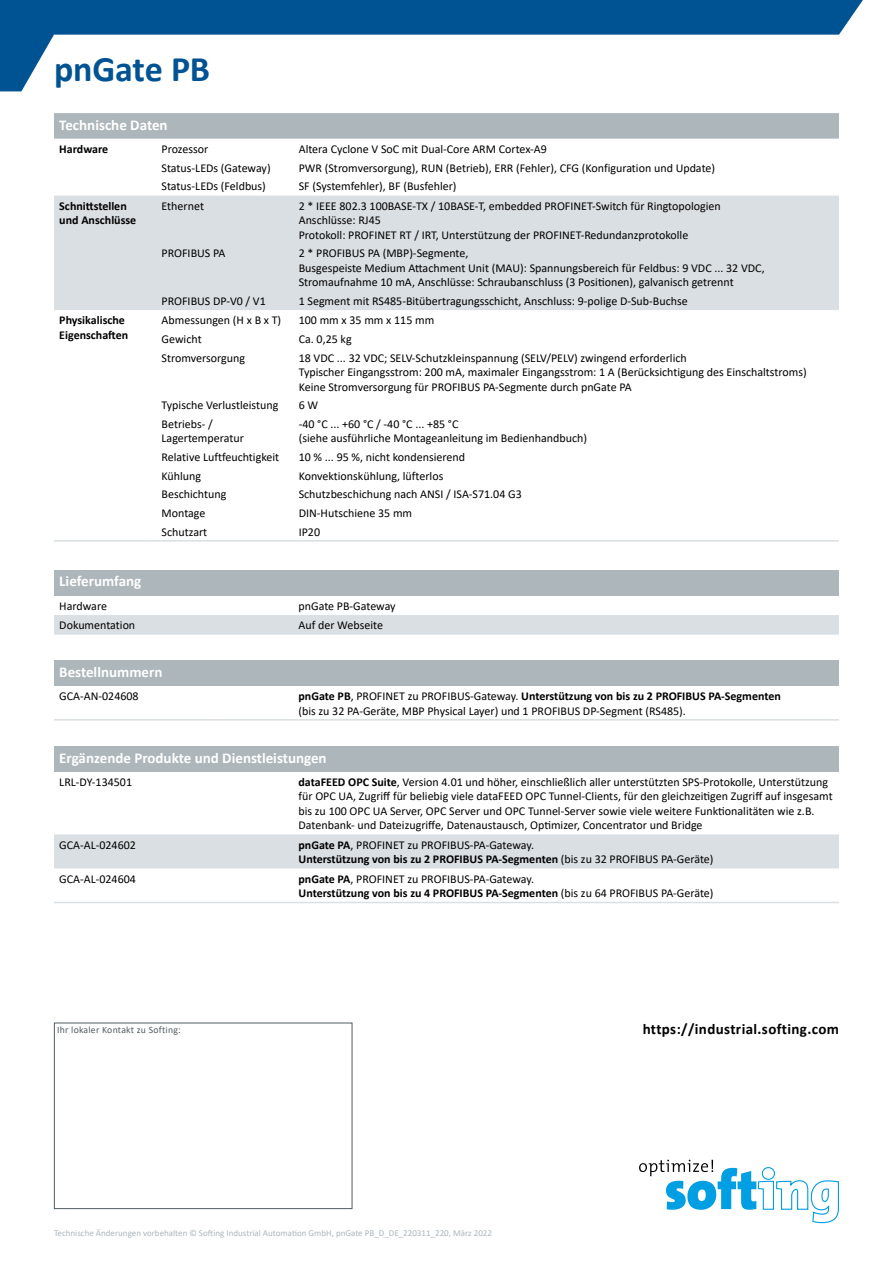
<style>
.page{position:relative;width:893px;height:1263px;background:#fff}
.page>*{position:absolute;margin:0;border:0;box-sizing:border-box;transform-origin:0 0}
.Headline__Produktnam{font:700 36px "Calibri";letter-spacing:-.01em;color:#005392}
.Tabelle__Überschrift{font:700 15px "Calibri";color:#fff}
.t1{font:700 15px "Calibri";letter-spacing:.025em;color:#000}
.Tabelle__Text_8_pt{font:12px/14.4px "Calibri";color:#000}
.Tabelle__Text_8_pt-2{font:700 12px/14.4px "Calibri";color:#000}
.t2{font:9.75px "Calibri";letter-spacing:.025em;color:#525c61}
.t3{font:9px "Calibri";color:#acb6bb}
.s1{font-weight:700}
</style>
<div class="page">
<svg style="left:0;top:0;width:863px;height:91px"></svg>
<div style="left:54px;top:1022px;width:298px;height:187px;background:#fff;border:1px solid #525c61"></div>
<svg style="left:639px;top:1160px;width:200px;height:63px"></svg>
<svg style="left:54px;top:113px;width:785px;height:26px;background:#adb7bc"></svg>
<div style="left:54px;top:196px;width:785px;height:114px;background:#dadfe3"></div>
<hr style="left:54px;top:540px;width:91px;height:2px;background:#dadfe3">
<svg style="left:145px;top:540px;width:17px;height:2px"></svg>
<hr style="left:162px;top:540px;width:137px;height:2px;background:#dadfe3">
<hr style="left:299px;top:540px;width:540px;height:2px;background:#dadfe3">
<div style="left:54px;top:660px;width:785px;height:26px;background:#acb6bb"></div>
<hr style="left:54px;top:719px;width:166px;height:1px;background:#dadfe3">
<hr style="left:220px;top:719px;width:78px;height:1px;background:#dadfe3">
<hr style="left:298px;top:719px;width:541px;height:1px;background:#dadfe3">
<div style="left:54px;top:570px;width:785px;height:25px;background:#acb6bb"></div>
<div style="left:54px;top:615px;width:785px;height:20px;background:#dadfe3"></div>
<div style="left:54px;top:746px;width:785px;height:26px;background:#acb6bb"></div>
<div style="left:54px;top:834px;width:785px;height:34px;background:#dadfe3"></div>
<hr style="left:54px;top:902px;width:218px;height:1px;background:#dadfe3">
<svg style="left:272px;top:902px;width:26px;height:1px"></svg>
<hr style="left:298px;top:902px;width:541px;height:1px;background:#dadfe3">
<p class="Headline__Produktnam" style="left:54px;top:44px;width:157px">pnGate PB</p>
<p class="Tabelle__Überschrift" style="left:59px;top:114px;width:110px">Technische Daten</p>
<p class="Tabelle__Text_8_pt-2" style="left:59px;top:142px;width:50px">Hardware</p>
<p class="Tabelle__Text_8_pt" style="left:162px;top:141px;width:48px">Prozessor</p>
<p class="Tabelle__Text_8_pt" style="left:162px;top:160px;width:111px">Status-LEDs (Gateway)</p>
<p class="Tabelle__Text_8_pt" style="left:162px;top:179px;width:106px">Status-LEDs (Feldbus)</p>
<p class="Tabelle__Text_8_pt-2" style="left:59px;top:199px;width:79px">Schnittstellen und Anschlüsse</p>
<p class="Tabelle__Text_8_pt" style="left:162px;top:198px;width:44px">Ethernet</p>
<p class="Tabelle__Text_8_pt" style="left:162px;top:246px;width:65px">PROFIBUS PA</p>
<p class="Tabelle__Text_8_pt" style="left:162px;top:293px;width:106px">PROFIBUS DP-V0 / V1</p>
<p class="Tabelle__Text_8_pt-2" style="left:59px;top:313px;width:70px">Physikalische<br>Eigenschaften</p>
<p class="Tabelle__Text_8_pt" style="left:162px;top:313px;width:121px">Abmessungen (H x B x T)</p>
<p class="Tabelle__Text_8_pt" style="left:162px;top:332px;width:42px">Gewicht</p>
<p class="Tabelle__Text_8_pt" style="left:162px;top:350px;width:85px">Stromversorgung</p>
<p class="Tabelle__Text_8_pt" style="left:162px;top:398px;width:118px">Typische Verlustleistung</p>
<p class="Tabelle__Text_8_pt" style="left:162px;top:416px;width:84px">Betriebs- /<br>Lagertemperatur</p>
<p class="Tabelle__Text_8_pt" style="left:162px;top:449px;width:119px">Relative Luftfeuchtigkeit</p>
<p class="Tabelle__Text_8_pt" style="left:162px;top:468px;width:41px">Kühlung</p>
<p class="Tabelle__Text_8_pt" style="left:162px;top:487px;width:66px">Beschichtung</p>
<p class="Tabelle__Text_8_pt" style="left:162px;top:505px;width:45px">Montage</p>
<p class="Tabelle__Text_8_pt" style="left:162px;top:524px;width:47px">Schutzart</p>
<p class="Tabelle__Text_8_pt" style="left:299px;top:141px;width:250px">Altera Cyclone V SoC mit Dual-Core ARM Cortex-A9</p>
<p class="Tabelle__Text_8_pt" style="left:299px;top:160px;width:418px">PWR (Stromversorgung), RUN (Betrieb), ERR (Fehler), CFG (Konfiguration und Update)</p>
<p class="Tabelle__Text_8_pt" style="left:299px;top:179px;width:159px">SF (Systemfehler), BF (Busfehler)</p>
<p class="Tabelle__Text_8_pt" style="left:299px;top:198px;width:424px">2 * IEEE 802.3 100BASE-TX / 10BASE-T, embedded PROFINET-Switch für Ringtopologien<br>Anschlüsse: RJ45</p>
<p class="Tabelle__Text_8_pt" style="left:299px;top:227px;width:391px">Protokoll: PROFINET RT / IRT, Unterstützung der PROFINET-Redundanzprotokolle</p>
<p class="Tabelle__Text_8_pt" style="left:299px;top:246px;width:467px">2 * PROFIBUS PA (MBP)-Segmente,<br>Busgespeiste Medium Attachment Unit (MAU): Spannungsbereich für Feldbus: 9 VDC ... 32 VDC,<br>Stromaufnahme 10 mA, Anschlüsse: Schraubanschluss (3 Positionen), galvanisch getrennt</p>
<p class="Tabelle__Text_8_pt" style="left:299px;top:293px;width:390px">1 Segment mit RS485-Bitübertragungsschicht, Anschluss: 9-polige D-Sub-Buchse</p>
<p class="Tabelle__Text_8_pt" style="left:299px;top:313px;width:137px">100 mm x 35 mm x 115 mm</p>
<p class="Tabelle__Text_8_pt" style="left:299px;top:332px;width:54px">Ca. 0,25 kg</p>
<p class="Tabelle__Text_8_pt" style="left:299px;top:350px;width:510px">18 VDC ... 32 VDC; SELV-Schutzkleinspannung (SELV/PELV) zwingend erforderlich<br>Typischer Eingangsstrom: 200 mA, maximaler Eingangsstrom: 1 A (Berücksichtigung des Einschaltstroms)<br>Keine Stromversorgung für PROFIBUS PA-Segmente durch pnGate PA</p>
<p class="Tabelle__Text_8_pt" style="left:299px;top:398px;width:21px">6W</p>
<p class="Tabelle__Text_8_pt" style="left:299px;top:416px;width:290px">-40 °C ... +60 °C / -40 °C ... +85 °C<br>(siehe ausführliche Montageanleitung im Bedienhandbuch)</p>
<p class="Tabelle__Text_8_pt" style="left:299px;top:449px;width:168px">10 % ... 95 %, nicht kondensierend</p>
<p class="Tabelle__Text_8_pt" style="left:299px;top:468px;width:146px">Konvektionskühlung, lüfterlos</p>
<p class="Tabelle__Text_8_pt" style="left:299px;top:487px;width:225px">Schutzbeschichung nach ANSI / ISA-S71.04 G3</p>
<p class="Tabelle__Text_8_pt" style="left:299px;top:505px;width:115px">DIN-Hutschiene 35 mm</p>
<p class="Tabelle__Text_8_pt" style="left:299px;top:524px;width:23px">IP20</p>
<p class="Tabelle__Überschrift" style="left:59px;top:571px;width:84px">Lieferumfang</p>
<p class="Tabelle__Text_8_pt" style="left:59px;top:598px;width:49px">Hardware</p>
<p class="Tabelle__Text_8_pt" style="left:298px;top:598px;width:99px">pnGate PB-Gateway</p>
<p class="Tabelle__Text_8_pt" style="left:59px;top:618px;width:77px">Dokumentation</p>
<p class="Tabelle__Text_8_pt" style="left:298px;top:618px;width:86px">Auf der Webseite</p>
<p class="Tabelle__Überschrift" style="left:59px;top:661px;width:105px">Bestellnummern</p>
<p class="Tabelle__Text_8_pt" style="left:59px;top:689px;width:81px">GCA-AN-024608</p>
<p class="Tabelle__Text_8_pt" style="left:298px;top:689px;width:484px"><span class="s1">pnGate PB</span>, PROFINET zu PROFIBUS-Gateway. <span class="s1">Unterstützung von bis zu 2 PROFIBUS PA-Segmenten </span>(bis zu 32 PA-Geräte, MBP Physical Layer) und 1 PROFIBUS DP-Segment (RS485).</p>
<p class="Tabelle__Überschrift" style="left:59px;top:747px;width:269px">Ergänzende Produkte und Dienstleistungen</p>
<p class="Tabelle__Text_8_pt" style="left:59px;top:774px;width:74px">LRL-DY-134501</p>
<p class="Tabelle__Text_8_pt" style="left:298px;top:774px;width:536px"><span class="s1">dataFEED OPC Suite</span>, Version 4.01 und höher, einschließlich aller unterstützten SPS-Protokolle, Unterstützung für OPC UA, Zugriff für beliebig viele dataFEED OPC Tunnel-Clients, für den gleichzeitigen Zugriff auf insgesamt bis zu 100 OPC UA Server, OPC Server und OPC Tunnel-Server sowie viele weitere Funktionalitäten wie z.B.<br>Datenbank- und Dateizugriffe, Datenaustausch, Optimizer, Concentrator und Bridge</p>
<p class="Tabelle__Text_8_pt" style="left:59px;top:837px;width:78px">GCA-AL-024602</p>
<p class="Tabelle__Text_8_pt" style="left:298px;top:837px;width:417px"><span class="s1">pnGate PA</span>, PROFINET zu PROFIBUS-PA-Gateway.<br><span class="s1">Unterstützung von bis zu 2 PROFIBUS PA-Segmenten</span> (bis zu 32 PROFIBUS PA-Geräte)</p>
<p class="Tabelle__Text_8_pt" style="left:59px;top:871px;width:78px">GCA-AL-024604</p>
<p class="Tabelle__Text_8_pt" style="left:298px;top:871px;width:417px"><span class="s1">pnGate PA</span>, PROFINET zu PROFIBUS-PA-Gateway.<br><span class="s1">Unterstützung von bis zu 4 PROFIBUS PA-Segmenten</span> (bis zu 64 PROFIBUS PA-Geräte)</p>
<p class="t2" style="left:57px;top:1023px;width:125px">Ihr lokaler Kontakt zu Softing:</p>
<p class="t3" style="left:54px;top:1226px;width:440px">Technische Änderungen vorbehalten © Softing Industrial Automation GmbH, pnGate PB_D_DE_220311_220, März 2022</p>
<p class="t1" style="left:643px;top:1018px;width:198px">https://industrial.softing.com</p>
</div>
